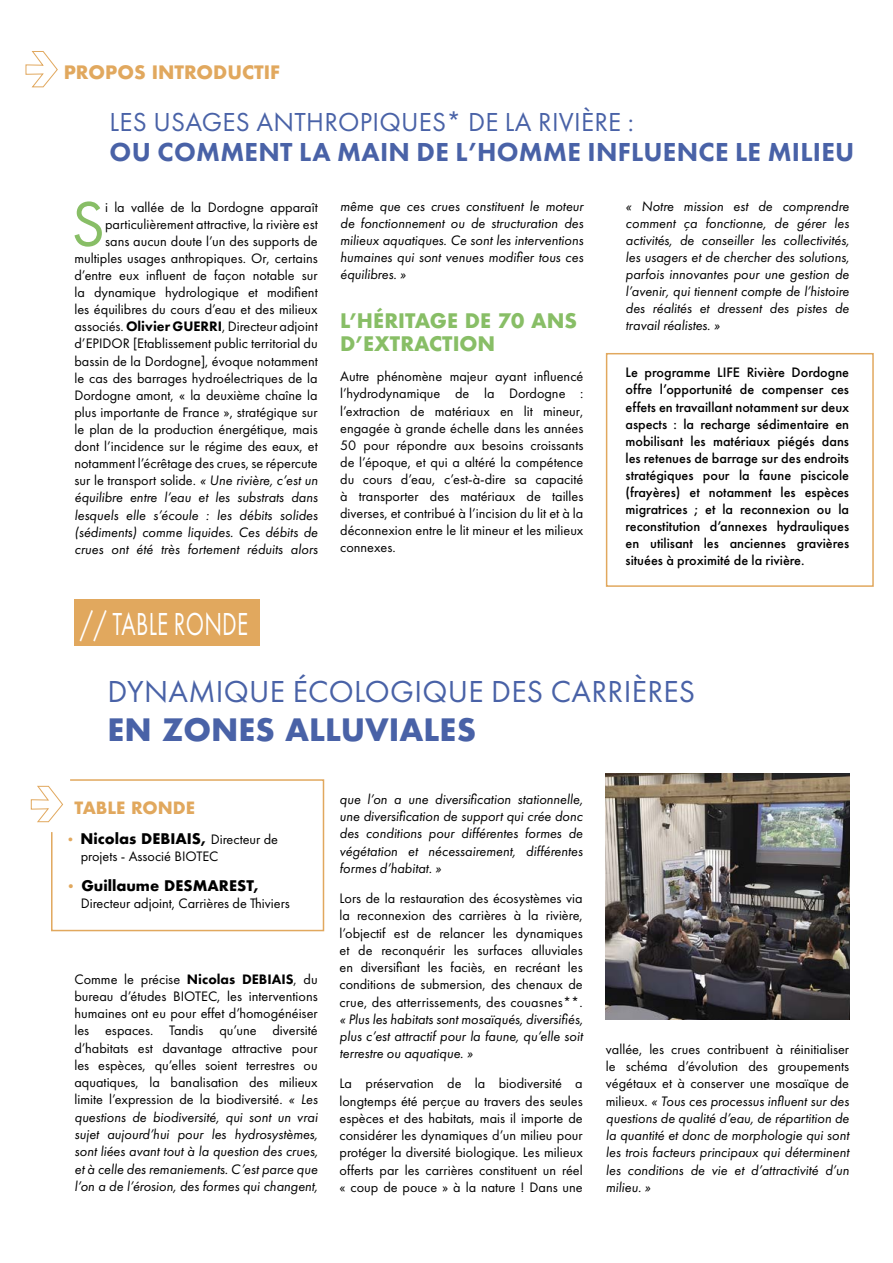
<style>
.page{position:relative;width:893px;height:1263px;background:#fff}
.page>*{position:absolute;margin:0;border:0;box-sizing:border-box;transform-origin:0 0}
.t1{font:65.55px "Futura PT";color:#88be66}
.t2{font:33px "Futura PT";letter-spacing:.01em;color:#fff;scale:.7 1}
.t3{font:31.5px "Futura PT";letter-spacing:.01em;color:#4962a7}
.t4{font:700 30px "Futura";color:#4962a7}
.t5{font:800 27px "Futura PT";letter-spacing:.01em;color:#4962a7}
.t6{font:27px "Futura PT";letter-spacing:.01em;color:#4962a7}
.t7{font:700 19.5px/23.4px "Futura";color:#88be66}
.t8{font:700 18px "Futura";color:#e1a85e}
.t9{font:700 16.5px "Futura";color:#e1a85e}
.t10{font:14.25px/17.1px "Futura PT";color:#000;text-align:justify}
.t11{font:italic 14.25px/17.2px "Futura PT";color:#000;text-align:justify}
.t12{font:500 14.25px/17.1px "Futura PT";color:#000;text-align:justify}
.t13{font:700 14.25px "Futura";color:#000}
.s1{font-weight:800}
.s2{font-style:italic}
.s3{font-family:"Futura PT";font-weight:400;font-size:13.5px;color:#e1a85e}
.s4{font-family:"Futura PT";font-weight:400}
.s5{font-family:"Futura PT";font-weight:400;color:#e1a85e}
.s6{font-style:normal}
</style>
<div class="page">
<svg style="left:25px;top:51px;width:33px;height:37px"></svg>
<svg style="left:605px;top:353px;width:269px;height:234px"></svg>
<div style="left:74px;top:600px;width:185px;height:46px;background:#e1a85e"></div>
<svg style="left:30px;top:779px;width:295px;height:153px"></svg>
<img style="left:606px;top:773px;width:243px;height:246px">
<p class="t8" style="left:64px;top:60px;width:218px">PROPOS INTRODUCTIF</p>
<h3 class="t6" style="left:110px;top:107px;width:526px">LES USAGES ANTHROPIQUES* DE LA RIVIÈRE :</h3>
<h3 class="t5" style="left:110px;top:141px;width:746px">OU COMMENT LA MAIN DE L’HOMME INFLUENCE LE MILIEU</h3>
<h1 class="t1" style="left:71px;top:188px;width:35px">S</h1>
<p class="t11" style="left:625px;top:198px;width:225px">« Notre mission est de comprendre comment ça fonctionne, de gérer les activités, de conseiller les collectivités, les usagers et de chercher des solutions, parfois innovantes pour une gestion de l’avenir, qui tiennent compte de l’histoire des réalités et dressent des pistes de travail réalistes. »</p>
<p class="t12" style="left:625px;top:364px;width:225px">Le programme LIFE Rivière Dordogne offre l’opportunité de compenser ces effets en travaillant notamment sur deux aspects : la recharge sédimentaire en mobilisant les matériaux piégés dans les retenues de barrage sur des endroits stratégiques pour la faune piscicole (frayères) et notamment les espèces migratrices ; et la reconnexion ou la reconstitution d’annexes hydrauliques en utilisant les anciennes gravières situées à proximité de la rivière.</p>
<p class="t10" style="left:74px;top:198px;width:245px;text-align:right">i la vallée de la Dordogne apparaît particulièrement attractive, la rivière est<br>sans aucun doute l’un des supports de multiples usages anthropiques. Or, certains d’entre eux influent de façon notable sur la dynamique hydrologique et modifient les équilibres du cours d’eau et des milieux associés. <span class="s1">Olivier GUERRI</span>, Directeur adjoint d’EPIDOR [Etablissement public territorial du bassin de la Dordogne], évoque notamment le cas des barrages hydroélectriques de la Dordogne amont, « la deuxième chaîne la plus importante de France », stratégique sur le plan de la production énergétique, mais dont l’incidence sur le régime des eaux, et notamment l’écrêtage des crues, se répercute sur le transport solide. <span class="s2">« Une rivière, c’est un équilibre entre l’eau et les substrats dans lesquels elle s’écoule : les débits solides (sédiments) comme liquides. Ces débits de crues ont été très fortement réduits alors</span></p>
<p class="t11" style="left:340px;top:198px;width:245px">même que ces crues constituent le moteur de fonctionnement ou de structuration des milieux aquatiques. Ce sont les interventions humaines qui sont venues modifier tous ces équilibres. »</p>
<h3 class="t7" style="left:340px;top:308px;width:238px">L’HÉRITAGE DE 70 ANS<br>D’EXTRACTION</h3>
<p class="t10" style="left:340px;top:368px;width:245px">Autre phénomène majeur ayant influencé l’hydrodynamique de la Dordogne : l’extraction de matériaux en lit mineur, engagée à grande échelle dans les années 50 pour répondre aux besoins croissants de l’époque, et qui a altéré la compétence du cours d’eau, c’est-à-dire sa capacité à transporter des matériaux de tailles diverses, et contribué à l’incision du lit et à la déconnexion entre le lit mineur et les milieux connexes.</p>
<h2 class="t2" style="left:80px;top:606px;width:242px">// TABLE RONDE</h2>
<h3 class="t3" style="left:108px;top:674px;width:589px">DYNAMIQUE ÉCOLOGIQUE DES CARRIÈRES</h3>
<h3 class="t4" style="left:107px;top:710px;width:370px">EN ZONES ALLUVIALES</h3>
<p class="t9" style="left:74px;top:797px;width:122px">TABLE RONDE</p>
<p class="t13" style="left:64px;top:829px;width:216px"><span class="s3">•</span> Nicolas DEBIAIS, <span class="s4">Directeur de</span></p>
<p class="t10" style="left:81px;top:848px;width:139px">projets - Associé BIOTEC</p>
<p class="t13" style="left:64px;top:876px;width:196px"><span class="s5">•</span> Guillaume DESMAREST,</p>
<p class="t10" style="left:81px;top:895px;width:211px">Directeur adjoint, Carrières de Thiviers</p>
<p class="t10" style="left:74px;top:970px;width:245px">Comme le précise <span class="s1">Nicolas DEBIAIS</span>, du bureau d’études BIOTEC, les interventions humaines ont eu pour effet d’homogénéiser les espaces. Tandis qu’une diversité d’habitats est davantage attractive pour les espèces, qu’elles soient terrestres ou aquatiques, la banalisation des milieux limite l’expression de la biodiversité. <span class="s2">« Les questions de biodiversité, qui sont un vrai sujet aujourd’hui pour les hydrosystèmes, sont liées avant tout à la question des crues, et à celle des remaniements. C’est parce que l’on a de l’érosion, des formes qui changent,</span></p>
<p class="t11" style="left:340px;top:791px;width:245px">que l’on a une diversification stationnelle, une diversification de support qui crée donc des conditions pour différentes formes de végétation et nécessairement, différentes formes d’habitat. »</p>
<p class="t10" style="left:340px;top:890px;width:245px">Lors de la restauration des écosystèmes via la reconnexion des carrières à la rivière, l’objectif est de relancer les dynamiques et de reconquérir les surfaces alluviales en diversifiant les faciès, en recréant les conditions de submersion, des chenaux de crue, des atterrissements, des couasnes**.</p>
<p class="t11" style="left:340px;top:1011px;width:245px">« Plus les habitats sont mosaïqués, diversifiés, plus c’est attractif pour la faune, qu’elle soit terrestre ou aquatique. »</p>
<p class="t10" style="left:340px;top:1075px;width:245px">La préservation de la biodiversité a longtemps été perçue au travers des seules espèces et des habitats, mais il importe de considérer les dynamiques d’un milieu pour protéger la diversité biologique. Les milieux offerts par les carrières constituent un réel « coup de pouce » à la nature ! Dans une</p>
<p class="t11" style="left:606px;top:1041px;width:245px"><span class="s6">vallée, les crues contribuent à réinitialiser le schéma d’évolution des groupements végétaux et à conserver une mosaïque de milieux.</span> « Tous ces processus influent sur des questions de qualité d’eau, de répartition de la quantité et donc de morphologie qui sont les trois facteurs principaux qui déterminent les conditions de vie et d’attractivité d’un milieu. »</p>
</div>
